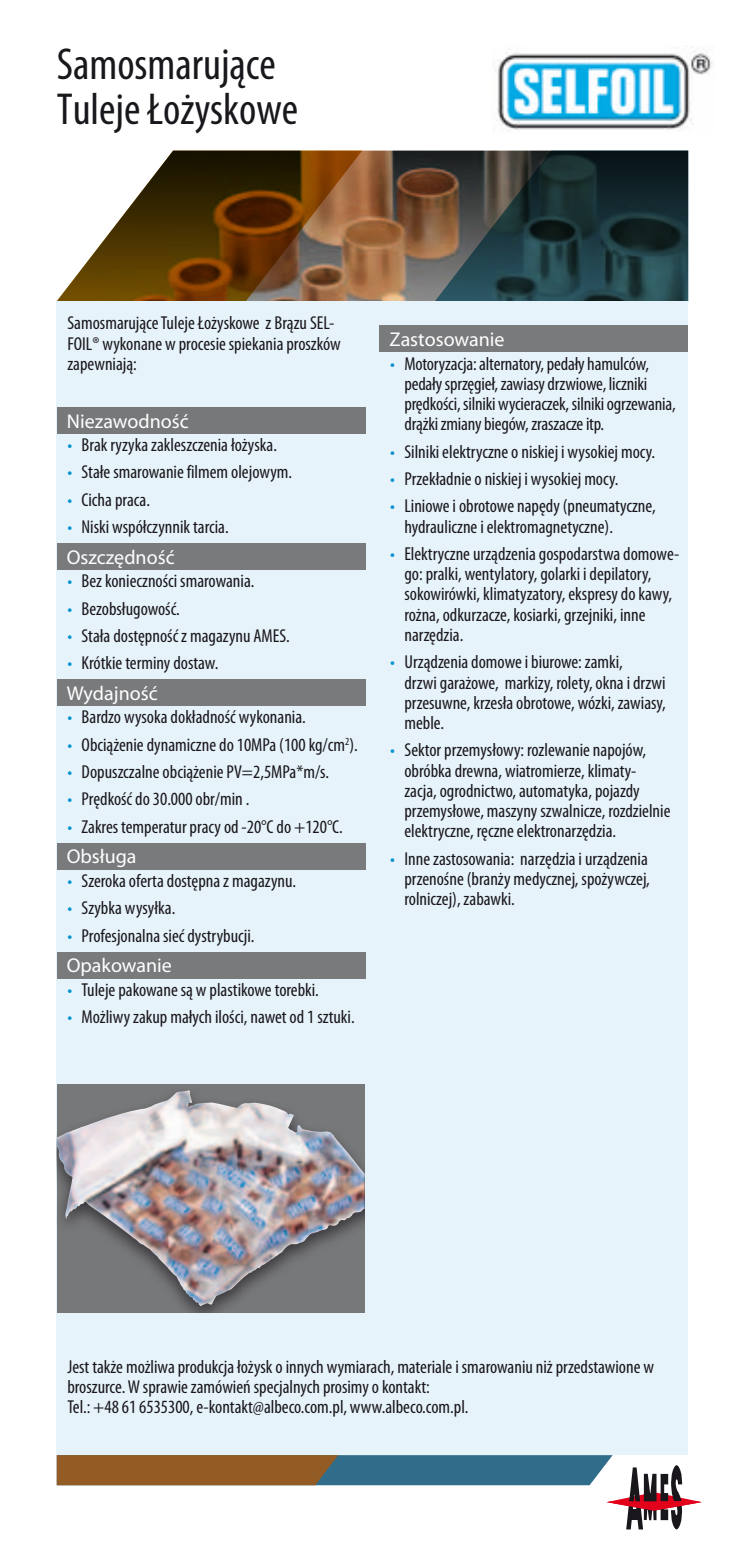
<style>
.page{position:relative;width:745px;height:1552px;background:#fff}
.page>*{position:absolute;margin:0;border:0;box-sizing:border-box;transform-origin:0 0}
.t1{font:condensed 45px/45px "Myriad Pro";color:#1a171c}
.t2{font:20px "Myriad Pro";color:#fff}
.t3{font:condensed 18.75px/20.2px "Myriad Pro";color:#1a171c}
.s1{color:#0092cf}
</style>
<div class="page">
<svg style="left:57px;top:1455px;width:644px;height:74px"></svg>
<img style="left:57px;top:151px;width:630px;height:150px">
<img style="left:493px;top:47px;width:219px;height:84px">
<div style="left:57px;top:301px;width:630px;height:1154px;background:#e6f3fa"></div>
<div style="left:57px;top:407px;width:308px;height:27px;background:#77787a"></div>
<div style="left:57px;top:543px;width:308px;height:27px;background:#797a7c"></div>
<div style="left:57px;top:679px;width:308px;height:27px;background:#797a7c"></div>
<div style="left:57px;top:843px;width:308px;height:27px;background:#797a7c"></div>
<div style="left:57px;top:952px;width:308px;height:27px;background:#797a7c"></div>
<div style="left:379px;top:325px;width:308px;height:27px;background:#797a7c"></div>
<div style="left:57px;top:1084px;width:307px;height:229px;background:#1a171c;opacity:.66"></div>
<img style="left:57px;top:1090px;width:265px;height:216px">
<h1 class="t1" style="left:57px;top:41px;width:243px">Samosmarujące<br>Tuleje Łożyskowe</h1>
<p class="t3" style="left:67px;top:313px;width:275px">Samosmarujące Tuleje Łożyskowe z Brązu SEL-<br>FOIL® wykonane w procesie spiekania proszków zapewniają:</p>
<p class="t2" style="left:67px;top:409px;width:123px">Niezawodność</p>
<p class="t3" style="left:67px;top:434px;width:211px"><span class="s1">•</span> Brak ryzyka zakleszczenia łożyska.</p>
<p class="t3" style="left:67px;top:462px;width:226px"><span class="s1">•</span> Stałe smarowanie filmem olejowym.</p>
<p class="t3" style="left:67px;top:489px;width:84px"><span class="s1">•</span> Cicha praca.</p>
<p class="t3" style="left:67px;top:516px;width:163px"><span class="s1">•</span> Niski współczynnik tarcia.</p>
<p class="t2" style="left:67px;top:545px;width:109px">Oszczędność</p>
<p class="t3" style="left:67px;top:571px;width:188px"><span class="s1">•</span> Bez konieczności smarowania.</p>
<p class="t3" style="left:67px;top:598px;width:114px"><span class="s1">•</span> Bezobsługowość.</p>
<p class="t3" style="left:67px;top:625px;width:224px"><span class="s1">•</span> Stała dostępność z magazynu AMES.</p>
<p class="t3" style="left:67px;top:653px;width:152px"><span class="s1">•</span> Krótkie terminy dostaw.</p>
<p class="t2" style="left:67px;top:681px;width:92px">Wydajność</p>
<p class="t3" style="left:67px;top:707px;width:240px"><span class="s1">•</span> Bardzo wysoka dokładność wykonania.</p>
<p class="t3" style="left:67px;top:734px;width:291px"><span class="s1">•</span> Obciążenie dynamiczne do 10MPa (100 kg/cm<sup>2</sup>).</p>
<p class="t3" style="left:67px;top:762px;width:263px"><span class="s1">•</span> Dopuszczalne obciążenie PV=2,5MPa*m/s.</p>
<p class="t3" style="left:67px;top:789px;width:183px"><span class="s1">•</span> Prędkość do 30.000 obr/min .</p>
<p class="t3" style="left:67px;top:816px;width:277px"><span class="s1">•</span> Zakres temperatur pracy od -20°C do +120°C.</p>
<p class="t2" style="left:67px;top:844px;width:71px">Obsługa</p>
<p class="t3" style="left:67px;top:870px;width:230px"><span class="s1">•</span> Szeroka oferta dostępna z magazynu.</p>
<p class="t3" style="left:67px;top:898px;width:109px"><span class="s1">•</span> Szybka wysyłka.</p>
<p class="t3" style="left:67px;top:925px;width:188px"><span class="s1">•</span> Profesjonalna sieć dystrybucji.</p>
<p class="t2" style="left:67px;top:953px;width:107px">Opakowanie</p>
<p class="t3" style="left:67px;top:979px;width:253px"><span class="s1">•</span> Tuleje pakowane są w plastikowe torebki.</p>
<p class="t3" style="left:67px;top:1007px;width:288px"><span class="s1">•</span> Możliwy zakup małych ilości, nawet od 1 sztuki.</p>
<p class="t2" style="left:389px;top:327px;width:116px">Zastosowanie</p>
<p class="t3" style="left:404px;top:353px;width:272px;text-indent:-14px"><span class="s1">•</span> Motoryzacja: alternatory, pedały hamulców, pedały sprzęgieł, zawiasy drzwiowe, liczniki prędkości, silniki wycieraczek, silniki ogrzewania, drążki zmiany biegów, zraszacze itp.</p>
<p class="t3" style="left:390px;top:441px;width:266px"><span class="s1">•</span> Silniki elektryczne o niskiej i wysokiej mocy.</p>
<p class="t3" style="left:390px;top:468px;width:230px"><span class="s1">•</span> Przekładnie o niskiej i wysokiej mocy.</p>
<p class="t3" style="left:404px;top:496px;width:253px;text-indent:-14px"><span class="s1">•</span> Liniowe i obrotowe napędy (pneumatyczne, hydrauliczne i elektromagnetyczne).</p>
<p class="t3" style="left:404px;top:543px;width:276px;text-indent:-14px"><span class="s1">•</span> Elektryczne urządzenia gospodarstwa domowe&shy;go: pralki, wentylatory, golarki i depilatory, sokowirówki, klimatyzatory, ekspresy do kawy, rożna, odkurzacze, kosiarki, grzejniki, inne narzędzia.</p>
<p class="t3" style="left:404px;top:652px;width:263px;text-indent:-14px"><span class="s1">•</span> Urządzenia domowe i biurowe: zamki,<br>drzwi garażowe, markizy, rolety, okna i drzwi przesuwne, krzesła obrotowe, wózki, zawiasy, meble.</p>
<p class="t3" style="left:404px;top:740px;width:267px;text-indent:-14px"><span class="s1">•</span> Sektor przemysłowy: rozlewanie napojów, obróbka drewna, wiatromierze, klimaty&shy;zacja, ogrodnictwo, automatyka, pojazdy przemysłowe, maszyny szwalnicze, rozdzielnie elektryczne, ręczne elektronarzędzia.</p>
<p class="t3" style="left:404px;top:848px;width:247px;text-align:justify;text-indent:-14px"><span class="s1">•</span> Inne zastosowania: narzędzia i urządzenia przenośne (branży medycznej, spożywczej, rolniczej), zabawki.</p>
<p class="t3" style="left:67px;top:1356px;width:588px">Jest także możliwa produkcja łożysk o innych wymiarach, materiale i smarowaniu niż przedstawione w broszurce. W sprawie zamówień specjalnych prosimy o kontakt:<br>Tel.: +48 61 6535300, e-kontakt@albeco.com.pl, www.albeco.com.pl.</p>
</div>
